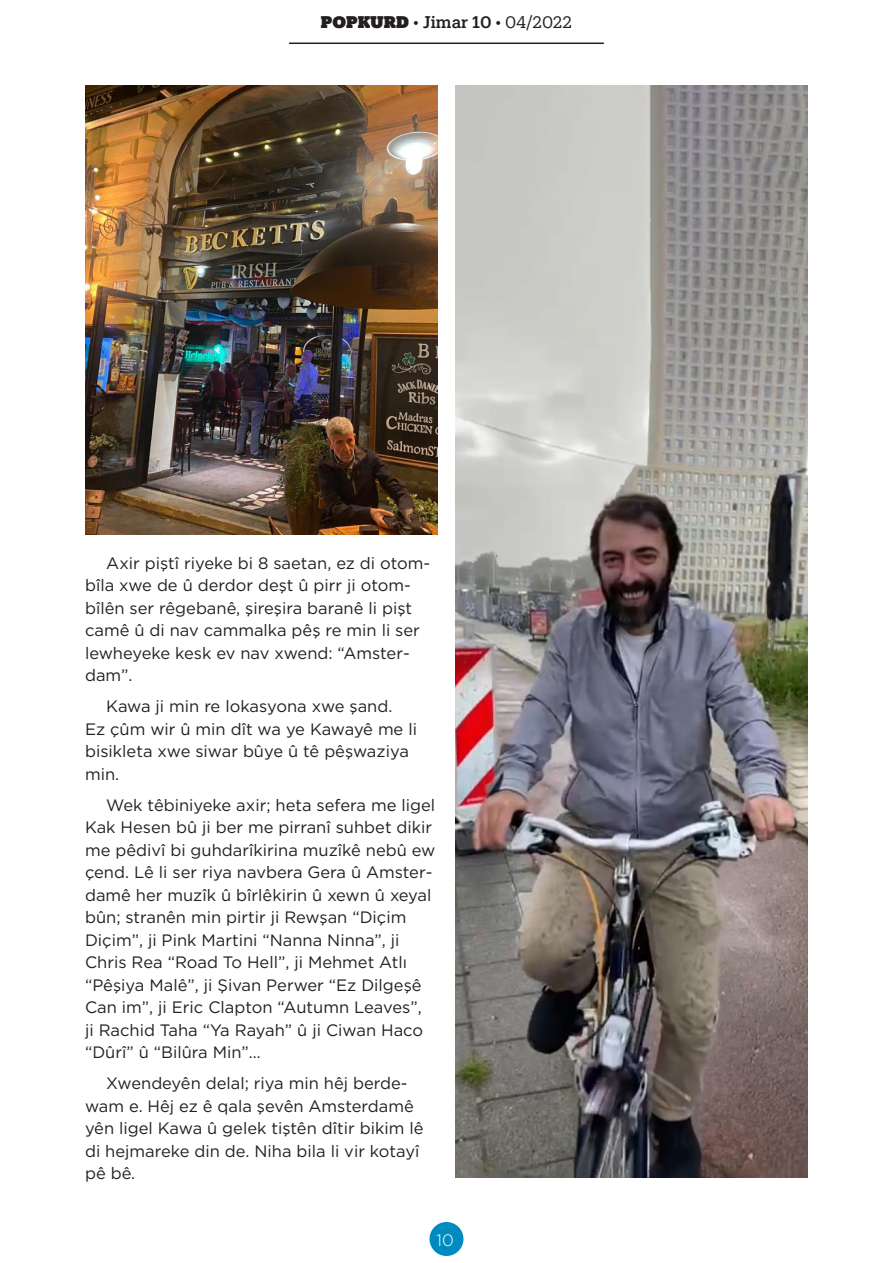
<style>
.page{position:relative;width:893px;height:1263px;background:#fff}
.page>*{position:absolute;margin:0;border:0;box-sizing:border-box;transform-origin:0 0}
.Paragraf{font:16.5px/22.5px "Gotham";color:#231f20}
.t1{font:16.5px "Produkt Web";letter-spacing:-.005em;color:#231f20}
.t2{font:16.5px "Gotham Light TR";color:#fff}
.s1{font-family:"Produkt Web Super"}
.s2{font-weight:500}
</style>
<div class="page">
<img style="left:455px;top:85px;width:353px;height:1093px">
<img style="left:85px;top:85px;width:353px;height:449px">
<hr style="left:289px;top:43px;width:315px;height:1px;background:#231f20">
<div style="left:427px;top:1220px;width:39px;height:38px;background:#008bc0;border-radius:50%"></div>
<div style="left:425px;top:1218px;width:43px;height:42px;border:4px solid #fff;border-radius:50%"></div>
<p class="t1" style="left:321px;top:10px;width:253px"><span class="s1">POPKURD</span> • <span class="s2">Jimar 10</span> • 04/2022</p>
<p class="Paragraf" style="left:85px;top:551px;width:347px;text-indent:21px">Axir piştî riyeke bi 8 saetan, ez di otom&shy;bîla xwe de û derdor deşt û pirr ji otom&shy;bîlên ser rêgebanê, şireşira baranê li pişt camê û di nav cammalka pêş re min li ser lewheyeke kesk ev nav xwend: “Amster&shy;dam”.</p>
<p class="Paragraf" style="left:85px;top:694px;width:333px;text-indent:21px">Kawa ji min re lokasyona xwe şand.<br>Ez çûm wir û min dît wa ye Kawayê me li bisikleta xwe siwar bûye û tê pêşwaziya min.</p>
<p class="Paragraf" style="left:85px;top:793px;width:352px;text-indent:21px">Wek têbiniyeke axir; heta sefera me ligel Kak Hesen bû ji ber me pirranî suhbet dikir me pêdivî bi guhdarîkirina muzîkê nebû ew çend. Lê li ser riya navbera Gera û Amster&shy;damê her muzîk û bîrlêkirin û xewn û xeyal bûn; stranên min pirtir ji Rewşan “Diçim Diçim”, ji Pink Martini “Nanna Ninna”, ji Chris Rea “Road To Hell”, ji Mehmet Atlı “Pêşiya Malê”, ji Şivan Perwer “Ez Dilgeşê Can im”, ji Eric Clapton “Autumn Leaves”,<br>ji Rachid Taha “Ya Rayah” û ji Ciwan Haco “Dûrî” û “Bilûra Min”…</p>
<p class="Paragraf" style="left:85px;top:1072px;width:340px;text-indent:21px">Xwendeyên delal; riya min hêj berde&shy;wam e. Hêj ez ê qala şevên Amsterdamê yên ligel Kawa û gelek tiştên dîtir bikim lê di hejmareke din de. Niha bila li vir kotayî pê bê.</p>
<p class="t2" style="left:437px;top:1230px;width:19px">10</p>
</div>
